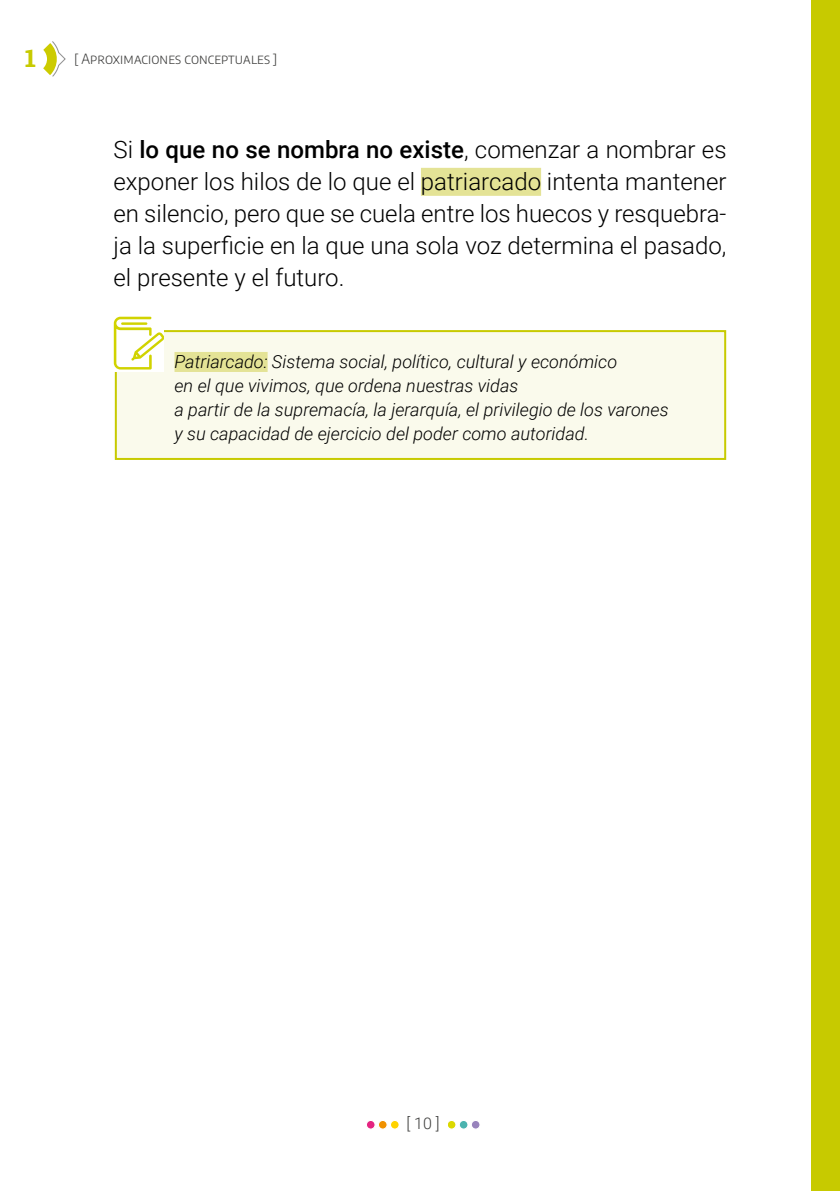
<style>
.page{position:relative;width:840px;height:1191px;background:#fff}
.page>*{position:absolute;margin:0;border:0;box-sizing:border-box;transform-origin:0 0}
.t1{font:300 24px/32px "Roboto";color:#000;text-align:justify}
.t2{font:800 24px "Roboto Slab";color:#c7ca00}
.t3{font:italic 300 18px/24px "Roboto";color:#000}
.t4{font:300 16px "Roboto";color:#3c3c3b}
.t5{font:300 semi-condensed 14px "Encode Sans";letter-spacing:.01em;color:#3c3c3b}
.s1{font-weight:500}
</style>
<div class="page">
<svg style="left:43px;top:41px;width:23px;height:36px"></svg>
<div style="left:811px;top:0;width:28px;height:1191px;background:#c7ca00"></div>
<div style="left:420px;top:168px;width:121px;height:28px;background:#e4e396"></div>
<div style="left:115px;top:330px;width:610px;height:130px;background:#fafaec;border:2px solid #c7ca00"></div>
<div style="left:174px;top:352px;width:93px;height:20px;background:#e4e396"></div>
<svg style="left:115px;top:316px;width:49px;height:55px"></svg>
<svg style="left:114px;top:317px;width:50px;height:52px;background:#f3f4c1"></svg>
<hr style="left:121px;top:322px;width:26px;height:3px;background:#d1d300">
<svg style="left:459px;top:1120px;width:8px;height:9px"></svg>
<div style="left:458px;top:1119px;width:10px;height:10px;border:1px solid #fff;border-radius:50%"></div>
<svg style="left:448px;top:1121px;width:8px;height:8px"></svg>
<svg style="left:471px;top:1120px;width:8px;height:9px"></svg>
<div style="left:470px;top:1119px;width:10px;height:10px;border:1px solid #fff;border-radius:50%"></div>
<svg style="left:378px;top:1120px;width:9px;height:9px"></svg>
<div style="left:377px;top:1119px;width:10px;height:10px;border:1px solid #fff;border-radius:50%"></div>
<svg style="left:366px;top:1120px;width:9px;height:9px"></svg>
<div style="left:365px;top:1119px;width:10px;height:10px;border:1px solid #fff;border-radius:50%"></div>
<svg style="left:391px;top:1121px;width:7px;height:8px"></svg>
<p class="t2" style="left:25px;top:42px;width:12px">1</p>
<p class="t5" style="left:74px;top:49px;width:205px">[ Aproximaciones conceptuales ]</p>
<p class="t1" style="left:113px;top:132px;width:614px">Si <span class="s1">lo que no se nombra no existe</span>, comenzar a nombrar es exponer los hilos de lo que el patriarcado intenta mantener en silencio, pero que se cuela entre los huecos y resquebra&shy;ja la superficie en la que una sola voz determina el pasado, el presente y el futuro.</p>
<p class="t3" style="left:174px;top:349px;width:495px">Patriarcado: Sistema social, político, cultural y económico<br>en el que vivimos, que ordena nuestras vidas<br>a partir de la supremacía, la jerarquía, el privilegio de los varones y su capacidad de ejercicio del poder como autoridad.</p>
<p class="t4" style="left:406px;top:1112px;width:35px">[ 10 ]</p>
</div>
